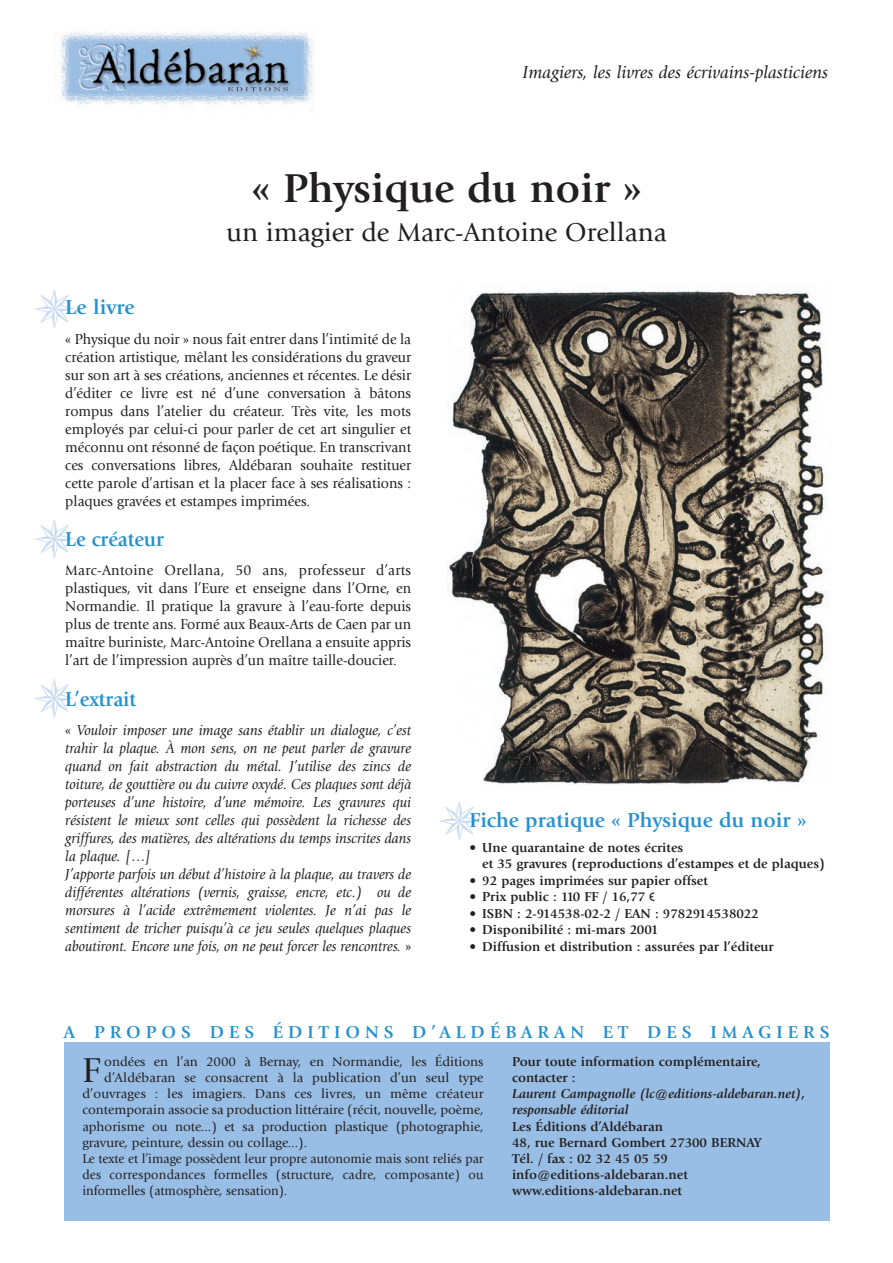
<style>
.page{position:relative;width:893px;height:1263px;background:#fff}
.page>*{position:absolute;margin:0;border:0;box-sizing:border-box;transform-origin:0 0}
.t1{font:700 42px "Giovanni";color:#231f20}
.t2{font:36px "Giovanni";color:#231f20}
.t3{font:27px "Giovanni";color:#231f20}
.t4{font:700 21px "Giovanni";color:#2691d0}
.t5{font:700 21px "Giovanni";color:#2691d0;scale:.95 1}
.t6{font:italic 18px "Giovanni";color:#231f20}
.t7{font:700 18px "Giovanni";letter-spacing:.28em;color:#2691d0}
.t8{font:15px/18px "Giovanni";color:#231f20;text-align:justify;scale:.95 1}
.t9{font:italic 15px/18px "Giovanni";color:#231f20;scale:.95 1}
.t10{font:700 13.5px/16.2px "Giovanni";color:#231f20}
.t11{font:13.5px "Giovanni";color:#231f20}
.t12{font:13.5px "Giovanni";color:#231f20;scale:.95 1}
.t13{font:italic 700 13.5px/16.2px "Giovanni";color:#231f20}
.s1{font-style:normal}
</style>
<div class="page">
<div style="left:64px;top:1042px;width:765px;height:178px;background:#99bee5"></div>
<img style="left:447px;top:290px;width:381px;height:494px">
<img style="left:60px;top:32px;width:253px;height:75px">
<p class="t6" style="left:522px;top:65px;width:307px">Imagiers, les livres des écrivains-plasticiens</p>
<h1 class="t1" style="left:252px;top:172px;width:391px">« Physique du noir »</h1>
<h3 class="t3" style="left:226px;top:222px;width:442px">un imagier de Marc-Antoine Orellana</h3>
<h3 class="t4" style="left:65px;top:299px;width:71px">Le livre</h3>
<p class="t8" style="left:65px;top:331px;width:365px">« Physique du noir » nous fait entrer dans l’intimité de la création artistique, mêlant les considérations du graveur sur son art à ses créations, anciennes et récentes. Le désir d’éditer ce livre est né d’une conversation à bâtons rompus dans l’atelier du créateur. Très vite, les mots employés par celui-ci pour parler de cet art singulier et méconnu ont résonné de façon poétique. En transcrivant ces conversations libres, Aldébaran souhaite restituer cette parole d’artisan et la placer face à ses réalisations : plaques gravées et estampes imprimées.</p>
<h3 class="t5" style="left:65px;top:531px;width:105px">Le créateur</h3>
<p class="t8" style="left:65px;top:563px;width:365px">Marc-Antoine Orellana, 50 ans, professeur d’arts plastiques, vit dans l’Eure et enseigne dans l’Orne, en Normandie. Il pratique la gravure à l’eau-forte depuis plus de trente ans. Formé aux Beaux-Arts de Caen par un maître buriniste, Marc-Antoine Orellana a ensuite appris l’art de l’impression auprès d’un maître taille-doucier.</p>
<h3 class="t5" style="left:65px;top:691px;width:76px">L’extrait</h3>
<p class="t9" style="left:65px;top:722px;width:365px"><span class="s1">«</span> Vouloir imposer une image sans établir un dialogue, c’est trahir la plaque. À mon sens, on ne peut parler de gravure quand on fait abstraction du métal. J’utilise des zincs de toiture, de gouttière ou du cuivre oxydé. Ces plaques sont déjà porteuses d’une histoire, d’une mémoire. Les gravures qui résistent le mieux sont celles qui possèdent la richesse des griffures, des matières, des altérations du temps inscrites dans la plaque. […]<br>J’apporte parfois un début d’histoire à la plaque, au travers de différentes altérations (vernis, graisse, encre, etc.) ou de morsures à l’acide extrêmement violentes. Je n’ai pas le sentiment de tricher puisqu’à ce jeu seules quelques plaques aboutiront. Encore une fois, on ne peut forcer les rencontres. <span class="s1">»</span></p>
<h3 class="t4" style="left:469px;top:811px;width:338px">Fiche pratique « Physique du noir »</h3>
<p class="t10" style="left:482px;top:840px;width:344px;text-indent:-13px">• Une quarantaine de notes écrites<br>et 35 gravures (reproductions d’estampes et de plaques)</p>
<p class="t10" style="left:469px;top:873px;width:240px">• 92 pages imprimées sur papier offset</p>
<p class="t10" style="left:469px;top:890px;width:177px">• Prix public : 110 FF / 16,77</p>
<p class="t10" style="left:469px;top:906px;width:291px">• ISBN : 2-914538-02-2 / EAN : 9782914538022</p>
<p class="t10" style="left:469px;top:923px;width:190px">• Disponibilité : mi-mars 2001</p>
<p class="t10" style="left:469px;top:939px;width:306px">• Diffusion et distribution : assurées par l’éditeur</p>
<p class="t7" style="left:64px;top:1025px;width:767px">A PROPOS DES ÉDITIONS D’ALDÉBARAN ET DES IMAGIERS</p>
<h2 class="t2" style="left:82px;top:1056px;width:19px">F</h2>
<p class="t11" style="left:104px;top:1056px;width:381px">ondées en l’an 2000 à Bernay, en Normandie, les Éditions</p>
<p class="t11" style="left:104px;top:1072px;width:381px">d’Aldébaran se consacrent à la publication d’un seul type</p>
<p class="t11" style="left:82px;top:1088px;width:402px">d’ouvrages : les imagiers. Dans ces livres, un même créateur</p>
<p class="t11" style="left:82px;top:1105px;width:402px">contemporain associe sa production littéraire (récit, nouvelle, poème,</p>
<p class="t11" style="left:82px;top:1121px;width:402px">aphorisme ou note...) et sa production plastique (photographie,</p>
<p class="t11" style="left:82px;top:1137px;width:226px">gravure, peinture, dessin ou collage...).</p>
<p class="t12" style="left:82px;top:1153px;width:424px">Le texte et l’image possèdent leur propre autonomie mais sont reliés par</p>
<p class="t12" style="left:82px;top:1169px;width:424px">des correspondances formelles (structure, cadre, composante) ou</p>
<p class="t12" style="left:82px;top:1186px;width:217px">informelles (atmosphère, sensation).</p>
<p class="t10" style="left:512px;top:1054px;width:250px">Pour toute information complémentaire, contacter :</p>
<p class="t13" style="left:512px;top:1087px;width:295px">Laurent Campagnolle (lc@editions-aldebaran.net), responsable éditorial</p>
<p class="t10" style="left:512px;top:1119px;width:251px">Les Éditions d’Aldébaran<br>48, rue Bernard Gombert 27300 BERNAY<br>Tél. / fax : 02 32 45 05 59 info@editions-aldebaran.net www.editions-aldebaran.net</p>
</div>
